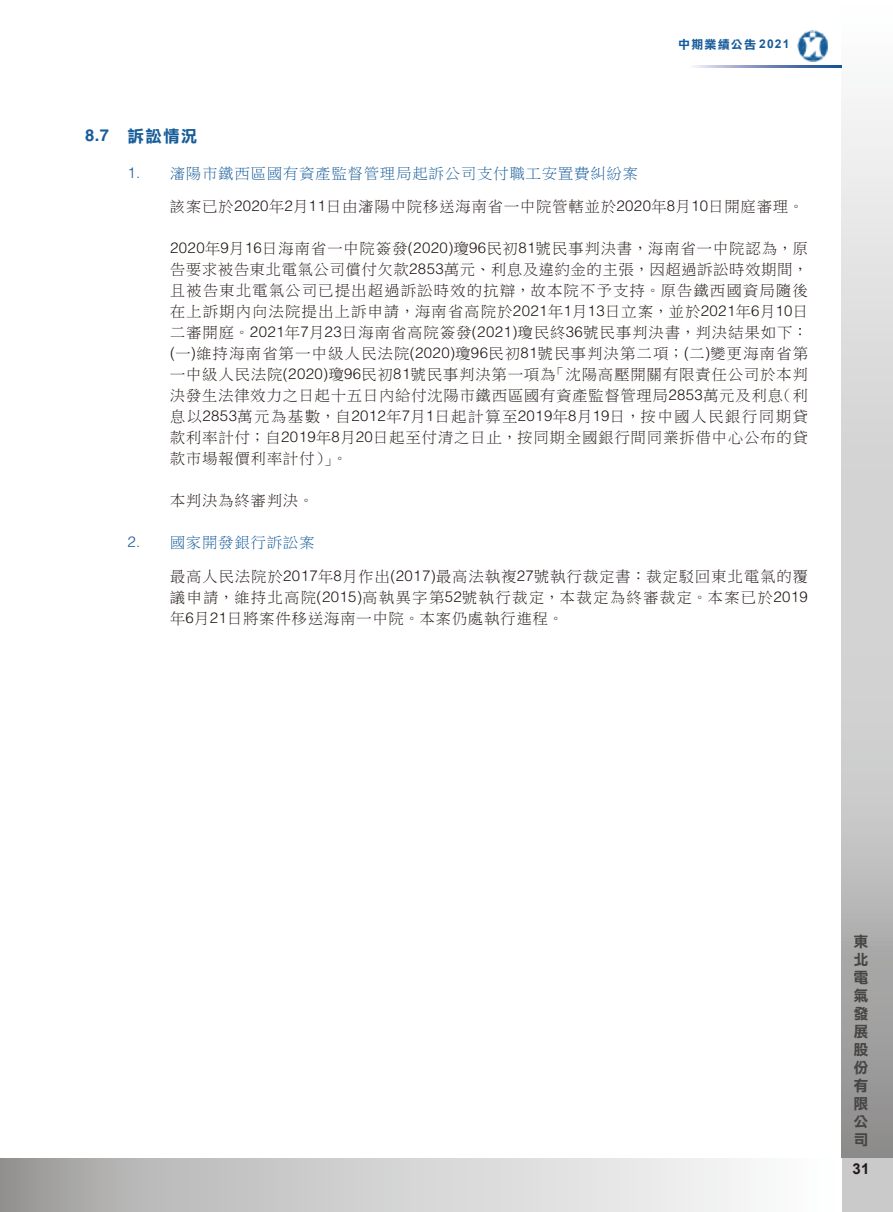
<style>
.page{position:relative;width:893px;height:1212px;background:#fff}
.page>*{position:absolute;margin:0;border:0;box-sizing:border-box;transform-origin:0 0}
._02_H2{font:16.5px "DF Li Hei Bd WIN BF";color:#175c9a}
._00_txt{font:15px/21px "Ming Li U";letter-spacing:.08em;color:#231916;text-align:justify}
._03_H3{font:15px "Ming Li U";letter-spacing:.08em;color:#175c9a}
.t1{font:15px/18px "DF Li Hei Bd WIN BF";color:#484645;text-align:justify}
.t2{font:700 15px "Arial";color:#231916}
.t3{font:12px "DF Li Hei Bd WIN BF";letter-spacing:.1em;color:#175c9a}
.s1{font-family:"Arial";font-weight:700}
.s2{font-family:"Helvetica LT Std";font-weight:700}
.s3{font-family:"Helvetica LT Std";font-weight:300}
</style>
<div class="page">
<svg style="left:842px;top:100px;width:51px;height:1059px;background:#cac9ca"></svg>
<div style="left:842px;top:1159px;width:51px;height:53px;background:#cacaca"></div>
<img style="left:797px;top:30px;width:31px;height:31px">
<img style="left:694px;top:65px;width:148px;height:2px">
<svg style="left:0;top:1159px;width:740px;height:53px;background:#cecdce"></svg>
<p class="t3" style="left:678px;top:39px;width:113px">中期業績公告 <span class="s1">2021</span></p>
<p class="_02_H2" style="left:85px;top:128px;width:114px"><span class="s2">8.7</span> 訴訟情況</p>
<p class="_03_H3" style="left:128px;top:166px;width:512px"><span class="s3">1.</span> 瀋陽市鐵西區國有資產監督管理局起訴公司支付職工安置費糾紛案</p>
<p class="_00_txt" style="left:170px;top:196px;width:635px">該案已於<span class="s3">2020</span>年<span class="s3">2</span>月<span class="s3">11</span>日由瀋陽中院移送海南省一中院管轄並於<span class="s3">2020</span>年<span class="s3">8</span>月<span class="s3">10</span>日開庭審理。</p>
<p class="_00_txt" style="left:170px;top:238px;width:639px"><span class="s3">2020</span>年<span class="s3">9</span>月<span class="s3">16</span>日海南省一中院簽發<span class="s3">(2020)</span>瓊<span class="s3">96</span>民初<span class="s3">81</span>號民事判決書，海南省一中院認為，原告要求被告東北電氣公司償付欠款<span class="s3">2853</span>萬元、利息及違約金的主張，因超過訴訟時效期間，且被告東北電氣公司已提出超過訴訟時效的抗辯，故本院不予支持。原告鐵西國資局隨後在上訴期內向法院提出上訴申請，海南省高院於<span class="s3">2021</span>年<span class="s3">1</span>月<span class="s3">13</span>日立案，並於<span class="s3">2021</span>年<span class="s3">6</span>月<span class="s3">10</span>日二審開庭。<span class="s3">2021</span>年<span class="s3">7</span>月<span class="s3">23</span>日海南省高院簽發<span class="s3">(2021)</span>瓊民終<span class="s3">36</span>號民事判決書，判決結果如下：<span class="s3">(</span>一<span class="s3">)</span>維持海南省第一中級人民法院<span class="s3">(2020)</span>瓊<span class="s3">96</span>民初<span class="s3">81</span>號民事判決第二項；<span class="s3">(</span>二<span class="s3">)</span>變更海南省第一中級人民法院<span class="s3">(2020)</span>瓊<span class="s3">96</span>民初<span class="s3">81</span>號民事判決第一項為「沈陽高壓開關有限責任公司於本判決發生法律效力之日起十五日內給付沈陽市鐵西區國有資產監督管理局<span class="s3">2853</span>萬元及利息（利息以<span class="s3">2853</span>萬元為基數，自<span class="s3">2012</span>年<span class="s3">7</span>月<span class="s3">1</span>日起計算至<span class="s3">2019</span>年<span class="s3">8</span>月<span class="s3">19</span>日，按中國人民銀行同期貸款利率計付；自<span class="s3">2019</span>年<span class="s3">8</span>月<span class="s3">20</span>日起至付清之日止，按同期全國銀行間同業拆借中心公布的貸款市場報價利率計付）」。</p>
<p class="_00_txt" style="left:170px;top:490px;width:145px">本判決為終審判決。</p>
<p class="_03_H3" style="left:128px;top:535px;width:188px"><span class="s3">2.</span> 國家開發銀行訴訟案</p>
<p class="_00_txt" style="left:170px;top:566px;width:639px">最高人民法院於<span class="s3">2017</span>年<span class="s3">8</span>月作出<span class="s3">(2017)</span>最高法執複<span class="s3">27</span>號執行裁定書：裁定駁回東北電氣的覆議申請，維持北高院<span class="s3">(2015)</span>高執異字第<span class="s3">52</span>號執行裁定，本裁定為終審裁定。本案已於<span class="s3">2019</span>年<span class="s3">6</span>月<span class="s3">21</span>日將案件移送海南一中院。本案仍處執行進程。</p>
<p class="t1" style="left:854px;top:932px;width:16px">東北電氣發展股份有限公司</p>
<p class="t2" style="left:852px;top:1158px;width:19px">31</p>
</div>
